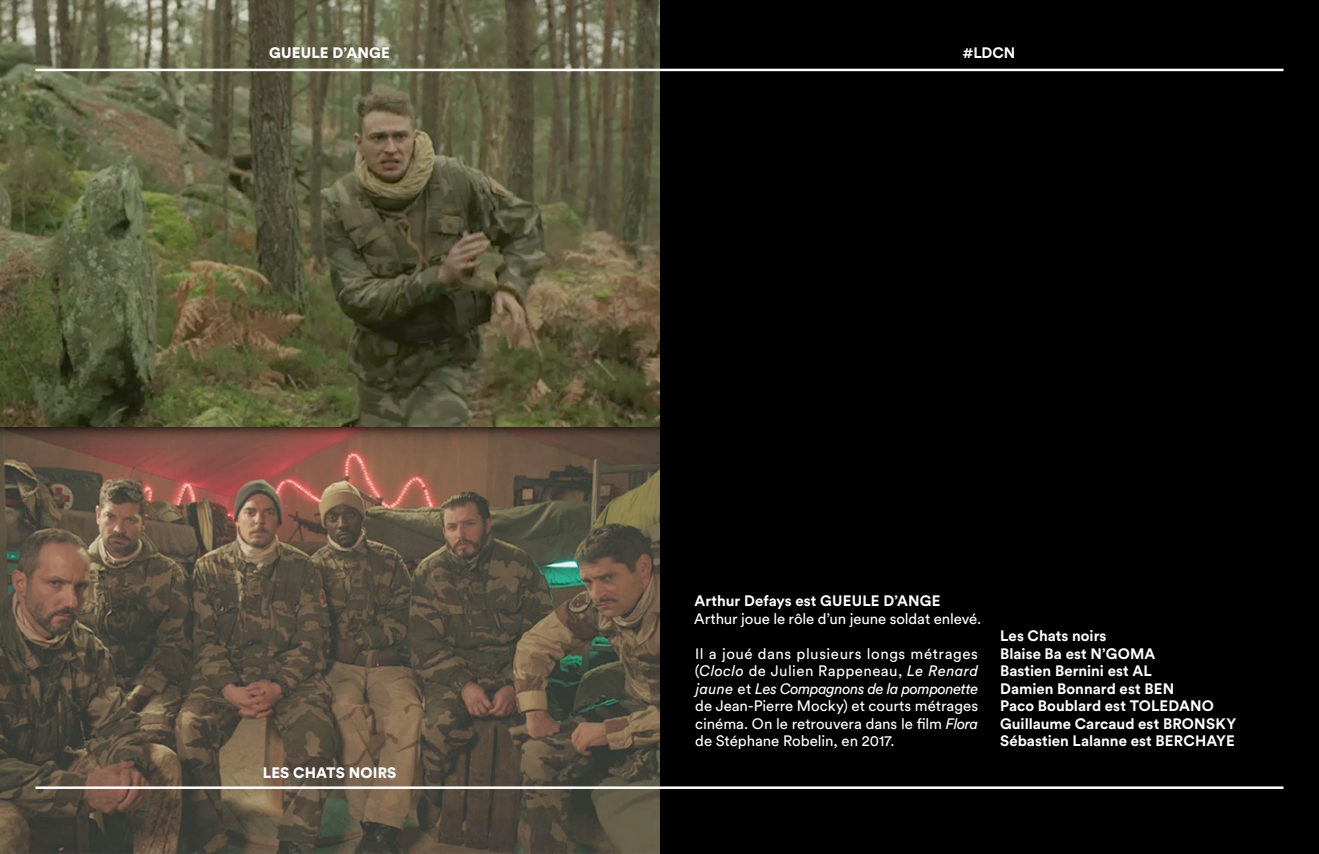
<style>
.page{position:relative;width:1319px;height:854px;background:#fff}
.page>*{position:absolute;margin:0;border:0;box-sizing:border-box;transform-origin:0 0}
.t1{font:15px/17.5px "Circular Std";letter-spacing:-.005em;color:#fff;text-align:justify}
.t2{font:700 15px/17.5px "Circular Std";letter-spacing:.01em;color:#fff}
.t3{font:900 15px "Circular Std";color:#fff}
.s1{font-style:italic}
</style>
<div class="page">
<div style="left:0;top:0;width:1318px;height:854px;background:#000"></div>
<img style="left:0;top:0;width:659px;height:854px">
<hr style="left:35px;top:69px;width:1248px;height:2px;background:#fff">
<hr style="left:35px;top:786px;width:1248px;height:3px;background:#fff">
<p class="t3" style="left:269px;top:43px;width:11px">GUEULE</p>
<p class="t3" style="left:332px;top:43px;width:57px">D’ANGE</p>
<p class="t3" style="left:263px;top:762px;width:10px">LES</p>
<p class="t3" style="left:293px;top:762px;width:12px">CHATS</p>
<p class="t3" style="left:349px;top:762px;width:11px">NOIRS</p>
<p class="t2" style="left:962px;top:44px;width:54px">#LDCN</p>
<p class="t2" style="left:694px;top:592px;width:247px">Arthur Defays est Gueule d’An ge</p>
<p class="t1" style="left:694px;top:610px;width:288px">Arthur joue le rôle d’un jeune soldat enlevé.</p>
<p class="t1" style="left:694px;top:645px;width:285px">Il a joué dans plusieurs longs métrages (<span class="s1">Cloclo</span> de Julien Rappeneau, <span class="s1">Le Renard jaune</span> et <span class="s1">Les Compagnons de la pomponette </span>de Jean-Pierre Mocky) et courts métrages cinéma. On le retrouvera dans le film <span class="s1">Flora </span>de Stéphane Robelin, en 2017.</p>
<p class="t2" style="left:999px;top:627px;width:238px">Les Chats noirs<br>Blaise Ba est N’Goma<br>Bastien Bernini est Al<br>Damien Bonnard est Ben<br>Paco Boublard est Toledan o<br>Guillaume Carcaud est Bronsky<br>Sébastien Lalanne est Berchaye</p>
</div>
